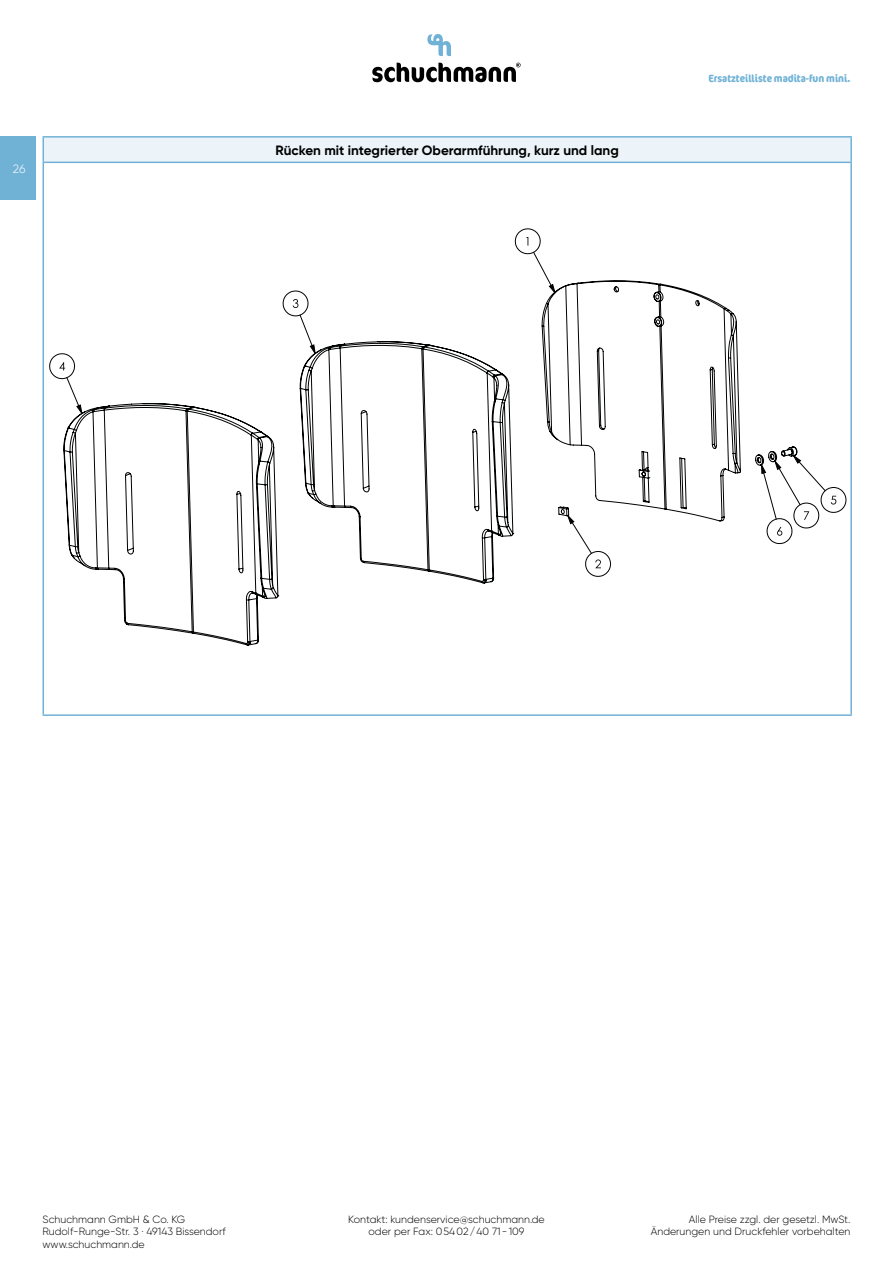
<style>
.page{position:relative;width:893px;height:1263px;background:#fff}
.page>*{position:absolute;margin:0;border:0;box-sizing:border-box;transform-origin:0 0}
.t1{font:700 13.5px "Gilroy";color:#000}
.t2{font:300 12px "Gilroy";color:#fff}
.t3{font:300 10.5px/12.6px "Gilroy";color:#000;text-align:center}
.t4{font:700 condensed 10.5px "Cocon Offc Pro";color:#70b2d6}
</style>
<div class="page">
<svg style="left:372px;top:63px;width:149px;height:19px"></svg>
<svg style="left:427px;top:34px;width:24px;height:22px"></svg>
<div style="left:0;top:136px;width:36px;height:64px;background:#70b2d6"></div>
<div style="left:43px;top:137px;width:808px;height:25px;background:#ecf4fa"></div>
<svg style="left:43px;top:138px;width:1px;height:24px"></svg>
<hr style="left:43px;top:136px;width:809px;height:2px;background:#70b2d6">
<hr style="left:850px;top:138px;width:2px;height:24px;background:#70b2d6">
<hr style="left:43px;top:163px;width:1px;height:551px;background:#70b2d6">
<hr style="left:43px;top:162px;width:809px;height:1px;background:#70b2d6">
<hr style="left:850px;top:163px;width:2px;height:551px;background:#70b2d6">
<hr style="left:43px;top:714px;width:809px;height:2px;background:#70b2d6">
<svg style="left:63px;top:280px;width:734px;height:365px"></svg>
<p class="t2" style="left:13px;top:161px;width:14px">26</p>
<p class="t1" style="left:276px;top:142px;width:345px">Rücken mit integrierter Oberarmführung, kurz und lang</p>
<p class="t4" style="left:708px;top:71px;width:144px">Ersatzteilliste madita-fun mini.</p>
<p class="t3" style="left:43px;top:1212px;width:185px;text-align:left">Schuchmann GmbH &amp; Co. KG<br>Rudolf-Runge-Str. 3 · 49143 Bissendorf www.schuchmann.de</p>
<p class="t3" style="left:651px;top:1212px;width:201px;text-align:right">Alle Preise zzgl. der gesetzl. MwSt.<br>Änderungen und Druckfehler vorbehalten</p>
<p class="t3" style="left:348px;top:1212px;width:198px">Kontakt: kundenservice@schuchmann.de oder per Fax: 0 54 02 / 40 71 - 109</p>
</div>
